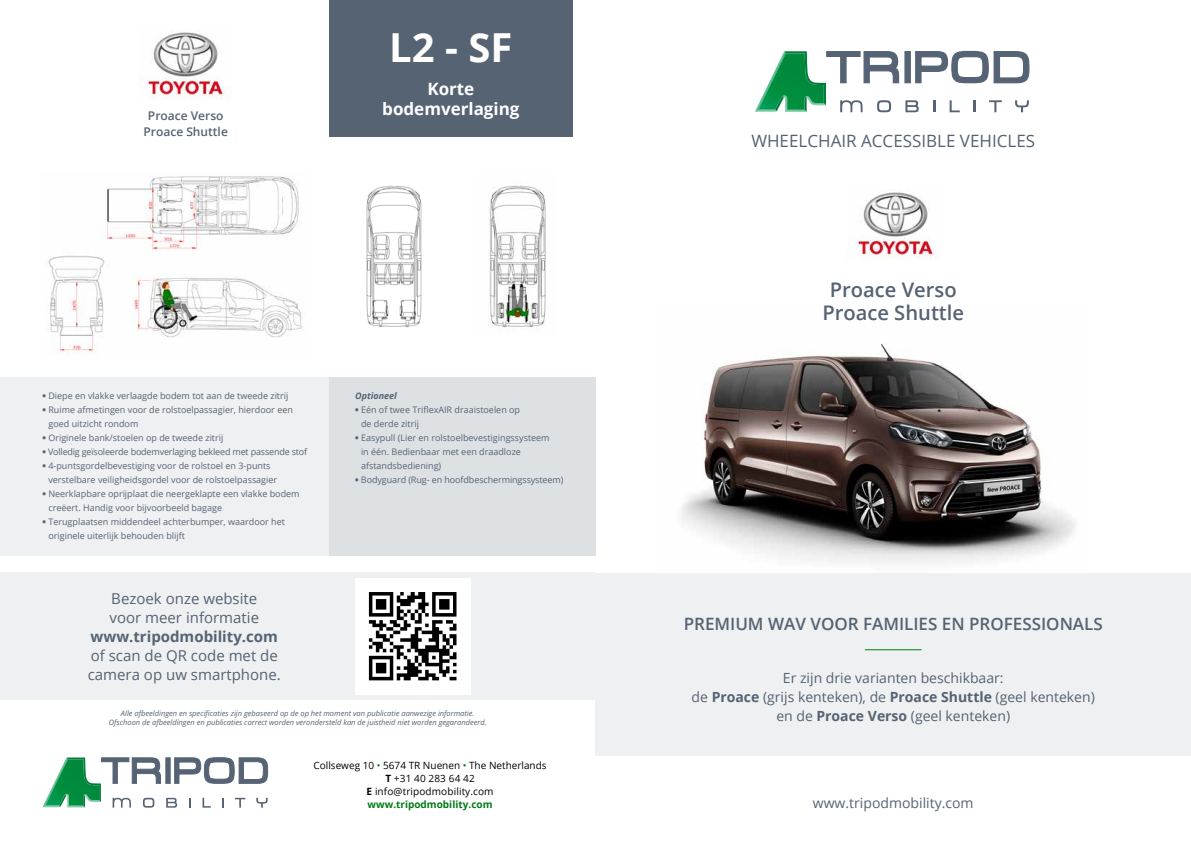
<style>
.page{position:relative;width:1191px;height:842px;background:#fff}
.page>*{position:absolute;margin:0;border:0;box-sizing:border-box;transform-origin:0 0}
.t1{font:700 40px "Open Sans";color:#fff}
.t2{font:600 20.2px/23px "Open Sans";color:#556373;text-align:center}
.t3{font:600 17px "Open Sans";color:#556373}
.t4{font:17px "Open Sans";color:#556373}
.t5{font:700 17px/20px "Open Sans";color:#fff;text-align:center}
.t6{font:15px/19px "Open Sans";color:#556373}
.t7{font:700 15px "Open Sans";color:#556373}
.t8{font:14px/19px "Open Sans";color:#556373;text-align:center}
.t9{font:600 12px/16px "Open Sans";color:#556373;text-align:center}
.t10{font:10px/13px "Open Sans";color:#000;text-align:center}
.t11{font:9px/14px "Open Sans";color:#556373}
.t12{font:9px "Open Sans";letter-spacing:-.02em;color:#556373}
.t13{font:italic 700 9px "Open Sans";color:#556373}
.t14{font:italic 7.5px/9px "Open Sans";color:#556373;text-align:center}
.s1{font-weight:800}
.s2{color:#007b15}
.s3{font-weight:700}
.s4{font-weight:700;color:#007b15}
</style>
<div class="page">
<img style="left:680px;top:344px;width:395px;height:219px">
<div style="left:595px;top:573px;width:596px;height:182px;background:#eff0f1"></div>
<div style="left:904px;top:51px;width:7px;height:32px;background:#566374;border:1px solid #566374"></div>
<svg style="left:915px;top:50px;width:114px;height:34px"></svg>
<svg style="left:755px;top:51px;width:144px;height:61px"></svg>
<svg style="left:905px;top:100px;width:13px;height:12px"></svg>
<svg style="left:933px;top:100px;width:2px;height:12px"></svg>
<svg style="left:949px;top:100px;width:10px;height:12px"></svg>
<svg style="left:973px;top:100px;width:2px;height:12px"></svg>
<svg style="left:989px;top:100px;width:12px;height:12px"></svg>
<svg style="left:1015px;top:100px;width:14px;height:12px"></svg>
<hr style="left:865px;top:649px;width:56px;height:1px;background:#007b15">
<div style="left:329px;top:0;width:244px;height:136px;background:#556373"></div>
<img style="left:850px;top:192px;width:89px;height:67px">
<img style="left:140px;top:32px;width:89px;height:67px">
<div style="left:0;top:573px;width:595px;height:127px;background:#eff0f1"></div>
<img style="left:366px;top:185px;width:56px;height:143px">
<img style="left:488px;top:185px;width:58px;height:143px">
<img style="left:355px;top:579px;width:115px;height:115px">
<div style="left:0;top:377px;width:329px;height:179px;background:#eff0f1"></div>
<div style="left:329px;top:377px;width:266px;height:179px;background:#dee1e4"></div>
<svg style="left:43px;top:757px;width:225px;height:51px"></svg>
<img style="left:47px;top:176px;width:257px;height:179px">
<h3 class="t9" style="left:143px;top:107px;width:86px">Proace Verso<br>Proace Shuttle</h3>
<h1 class="t1" style="left:389px;top:19px;width:125px">L2 - SF</h1>
<h3 class="t5" style="left:382px;top:79px;width:139px">Korte bodemverlaging</h3>
<p class="t11" style="left:43px;top:388px;width:247px"><span class="s1">•</span> Diepe en vlakke verlaagde bodem tot aan de tweede zitrij</p>
<p class="t11" style="left:48px;top:402px;width:246px;text-indent:-6px"><span class="s1">•</span> Ruime afmetingen voor de rolstoelpassagier, hierdoor een goed uitzicht rondom</p>
<p class="t11" style="left:43px;top:430px;width:182px"><span class="s1">•</span> Originele bank/stoelen op de tweede zitrij</p>
<p class="t12" style="left:43px;top:445px;width:266px"><span class="s1">•</span> Volledig geïsoleerde bodemverlaging bekleed met passende stof</p>
<p class="t11" style="left:48px;top:458px;width:230px;text-indent:-6px"><span class="s1">•</span> 4-puntsgordelbevestiging voor de rolstoel en 3-punts verstelbare veiligheidsgordel voor de rolstoelpassagier</p>
<p class="t11" style="left:48px;top:486px;width:253px;text-indent:-6px"><span class="s1">•</span> Neerklapbare oprijplaat die neergeklapte een vlakke bodem creëert. Handig voor bijvoorbeeld bagage</p>
<p class="t11" style="left:48px;top:514px;width:238px;text-indent:-6px"><span class="s1">•</span> Terugplaatsen middendeel achterbumper, waardoor het originele uiterlijk behouden blijft</p>
<h3 class="t6" style="left:109px;top:589px;width:151px">Bezoek onze website voor meer informatie</h3>
<h3 class="t7" style="left:91px;top:626px;width:189px">www.tripodmobility.com</h3>
<h3 class="t6" style="left:88px;top:646px;width:195px">of scan de QR code met de camera op uw smartphone.</h3>
<p class="t13" style="left:355px;top:389px;width:43px">Optioneel</p>
<p class="t11" style="left:361px;top:402px;width:161px;text-indent:-6px"><span class="s1">•</span> Eén of twee TriflexAIR draaistoelen op de derde zitrij</p>
<p class="t11" style="left:361px;top:430px;width:190px;text-indent:-6px"><span class="s1">•</span> Easypull (Lier en rolstoelbevestigingssysteem in één. Bedienbaar met een draadloze afstandsbediening)</p>
<p class="t11" style="left:355px;top:472px;width:210px"><span class="s1">•</span> Bodyguard (Rug- en hoofdbeschermingssysteem)</p>
<p class="t14" style="left:109px;top:708px;width:379px">Alle afbeeldingen en specificaties zijn gebaseerd op de op het moment van publicatie aanwezige informatie.<br>Ofschoon de afbeeldingen en publicaties correct worden verondersteld kan de juistheid niet worden gegarandeerd.</p>
<p class="t10" style="left:313px;top:758px;width:235px">Collseweg 10 <span class="s2">•</span> 5674 TR Nuenen <span class="s2">•</span> The Netherlands<br><span class="s3">T</span> +31 40 283 64 42<br><span class="s3">E</span> info@tripodmobility.com <span class="s4">www.tripodmobility.com</span></p>
<h3 class="t4" style="left:751px;top:129px;width:285px">WHEELCHAIR ACCESSIBLE VEHICLES</h3>
<h2 class="t2" style="left:822px;top:278px;width:143px">Proace Verso<br>Proace Shuttle</h2>
<h3 class="t3" style="left:683px;top:612px;width:420px">PREMIUM WAV VOOR FAMILIES EN PROFESSIONALS</h3>
<h3 class="t8" style="left:691px;top:668px;width:405px">Er zijn drie varianten beschikbaar:<br>de <span class="s3">Proace</span> (grijs kenteken), de <span class="s3">Proace Shuttle</span> (geel kenteken) en de <span class="s3">Proace Verso</span> (geel kenteken)</h3>
<h3 class="t8" style="left:813px;top:793px;width:162px">www.tripodmobility.com</h3>
</div>
